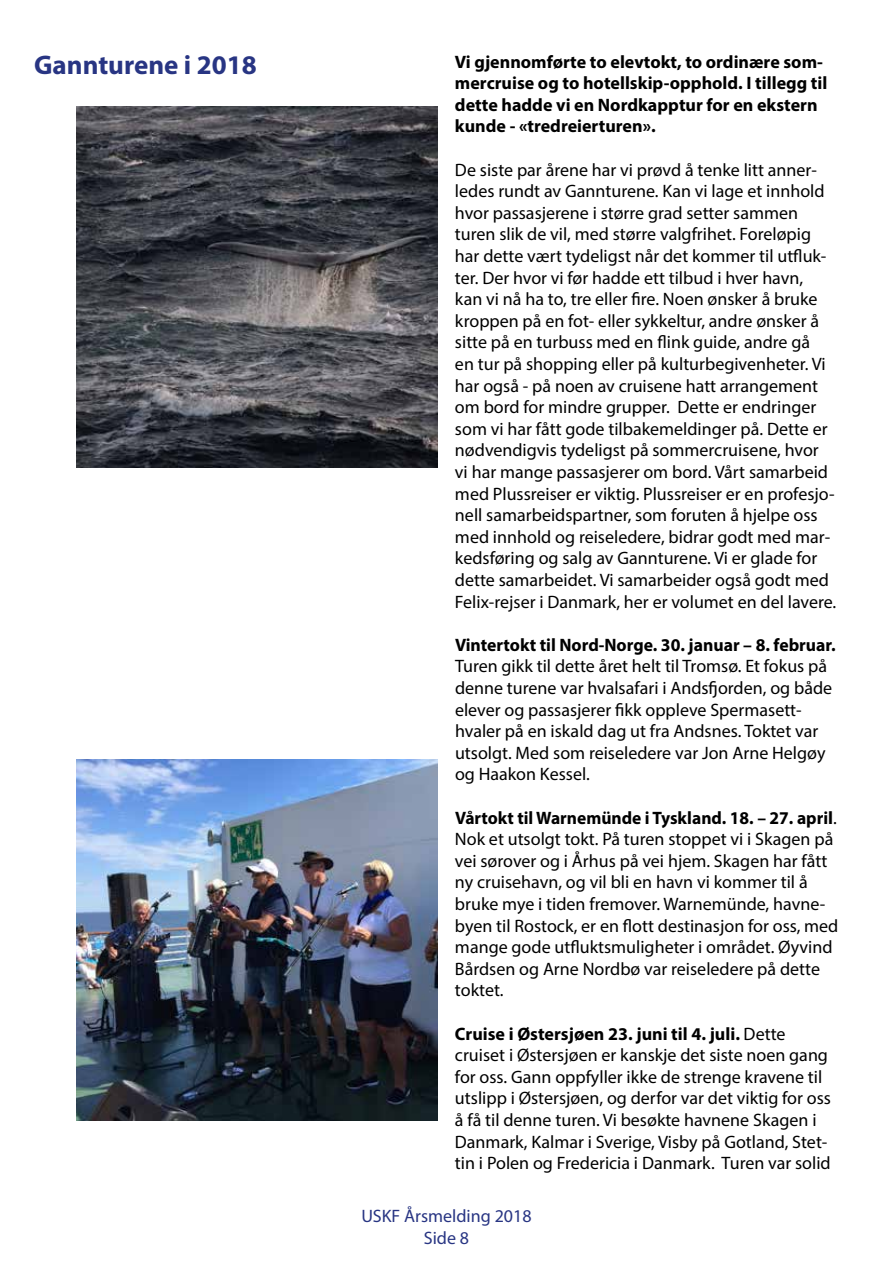
<style>
.page{position:relative;width:893px;height:1263px;background:#fff}
.page>*{position:absolute;margin:0;border:0;box-sizing:border-box;transform-origin:0 0}
.t1{font:700 27px "Myriad Pro";color:#283583}
.t2{font:18px/21.6px "Myriad Pro";color:#000}
.t3{font:700 18px/21.6px "Myriad Pro";color:#000}
.t4{font:18px/21.6px "Myriad Pro";color:#283583;text-align:center}
.s1{font-weight:700}
</style>
<div class="page">
<img style="left:77px;top:106px;width:361px;height:362px">
<img style="left:77px;top:759px;width:361px;height:361px">
<h1 class="t1" style="left:34px;top:48px;width:224px">Gannturene i 2018</h1>
<p class="t3" style="left:455px;top:50px;width:374px">Vi gjennomførte to elevtokt, to ordinære som&shy;mercruise og to hotellskip-opphold. I tillegg til dette hadde vi en Nordkapptur for en ekstern kunde - «tredreierturen».</p>
<p class="t2" style="left:455px;top:158px;width:383px">De siste par årene har vi prøvd å tenke litt anner&shy;ledes rundt av Gannturene. Kan vi lage et innhold hvor passasjerene i større grad setter sammen turen slik de vil, med større valgfrihet. Foreløpig har dette vært tydeligst når det kommer til utfluk&shy;ter. Der hvor vi før hadde ett tilbud i hver havn,<br>kan vi nå ha to, tre eller fire. Noen ønsker å bruke kroppen på en fot- eller sykkeltur, andre ønsker å sitte på en turbuss med en flink guide, andre gå<br>en tur på shopping eller på kulturbegivenheter. Vi har også - på noen av cruisene hatt arrangement om bord for mindre grupper. Dette er endringer som vi har fått gode tilbakemeldinger på. Dette er nødvendigvis tydeligst på sommercruisene, hvor<br>vi har mange passasjerer om bord. Vårt samarbeid med Plussreiser er viktig. Plussreiser er en profesjo&shy;nell samarbeidspartner, som foruten å hjelpe oss med innhold og reiseledere, bidrar godt med mar&shy;kedsføring og salg av Gannturene. Vi er glade for dette samarbeidet. Vi samarbeider også godt med Felix-rejser i Danmark, her er volumet en del lavere.</p>
<p class="t3" style="left:455px;top:633px;width:382px">Vintertokt til Nord-Norge. 30. januar – 8. februar.</p>
<p class="t2" style="left:455px;top:655px;width:379px">Turen gikk til dette året helt til Tromsø. Et fokus på denne turene var hvalsafari i Andsfjorden, og både elever og passasjerer fikk oppleve Spermasett&shy;hvaler på en iskald dag ut fra Andsnes. Toktet var utsolgt. Med som reiseledere var Jon Arne Helgøy og Haakon Kessel.</p>
<p class="t2" style="left:455px;top:806px;width:385px"><span class="s1">Vårtokt til Warnemünde i Tyskland. 18. – 27. april</span>.<br>Nok et utsolgt tokt. På turen stoppet vi i Skagen på vei sørover og i Århus på vei hjem. Skagen har fått ny cruisehavn, og vil bli en havn vi kommer til å bruke mye i tiden fremover. Warnemünde, havne&shy;byen til Rostock, er en flott destinasjon for oss, med mange gode utfluktsmuligheter i området. Øyvind Bårdsen og Arne Nordbø var reiseledere på dette toktet.</p>
<p class="t2" style="left:455px;top:1022px;width:377px"><span class="s1">Cruise i Østersjøen 23. juni til 4. juli.</span> Dette cruiset i Østersjøen er kanskje det siste noen gang for oss. Gann oppfyller ikke de strenge kravene til utslipp i Østersjøen, og derfor var det viktig for oss å få til denne turen. Vi besøkte havnene Skagen i Danmark, Kalmar i Sverige, Visby på Gotland, Stet&shy;tin i Polen og Fredericia i Danmark. Turen var solid</p>
<p class="t4" style="left:361px;top:1205px;width:172px">USKF Årsmelding 2018<br>Side 8</p>
</div>
